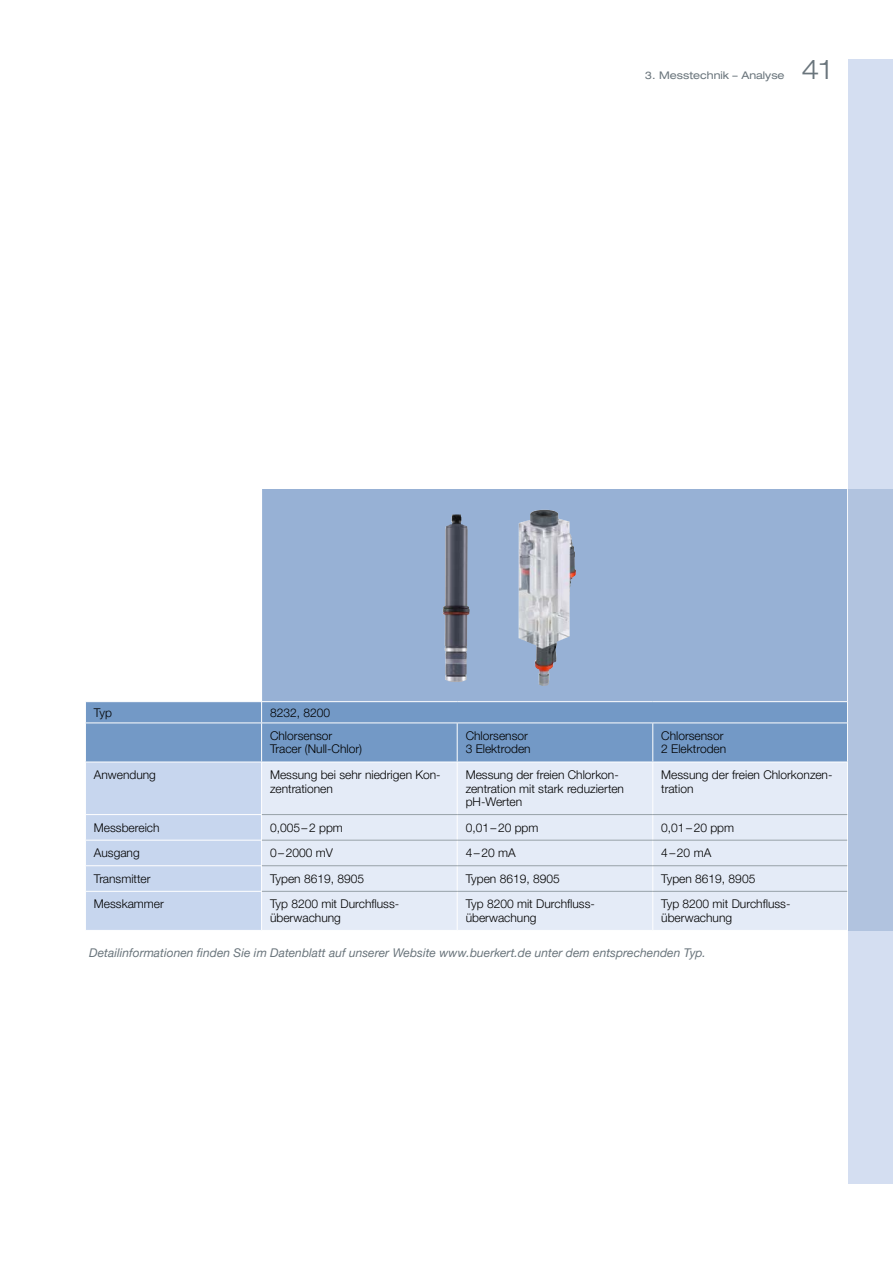
<style>
.page{position:relative;width:893px;height:1263px;background:#fff}
.page>*{position:absolute;margin:0;border:0;box-sizing:border-box;transform-origin:0 0}
.t1{font:300 expanded 27px "Helvetica Neue LTW1 G";color:#6a757c}
.t2{font:300 12px/13.5px "Helvetica Neue LTW1 G";color:#000}
.t3{font:italic 12px "Helvetica Neue LTW1 G";letter-spacing:.005em;color:#6a757c}
.t4{font:expanded 10.5px "Helvetica Neue LTW1 G";color:#6a757c}
</style>
<div class="page">
<div style="left:848px;top:60px;width:45px;height:1124px;background:#d4def1"></div>
<div style="left:262px;top:489px;width:585px;height:213px;background:#97b1d5"></div>
<div style="left:86px;top:702px;width:761px;height:60px;background:#7399c6"></div>
<div style="left:262px;top:763px;width:585px;height:167px;background:#e4ebf7"></div>
<hr style="left:85px;top:722px;width:177px;height:1px;background:#fff">
<svg style="left:261px;top:702px;width:1px;height:20px"></svg>
<hr style="left:261px;top:723px;width:1px;height:39px;background:#fff">
<hr style="left:457px;top:723px;width:1px;height:39px;background:#fff">
<hr style="left:652px;top:723px;width:1px;height:39px;background:#fff">
<hr style="left:262px;top:701px;width:195px;height:1px;background:#fff">
<hr style="left:457px;top:701px;width:196px;height:1px;background:#fff">
<hr style="left:653px;top:701px;width:195px;height:1px;background:#fff">
<hr style="left:262px;top:722px;width:195px;height:1px;background:#fff">
<hr style="left:457px;top:722px;width:196px;height:1px;background:#fff">
<hr style="left:653px;top:722px;width:195px;height:1px;background:#fff">
<hr style="left:457px;top:762px;width:1px;height:52px;background:#fff">
<hr style="left:652px;top:762px;width:1px;height:52px;background:#fff">
<hr style="left:262px;top:814px;width:195px;height:1px;background:#97a1a8">
<hr style="left:457px;top:814px;width:196px;height:1px;background:#97a1a8">
<hr style="left:653px;top:814px;width:194px;height:1px;background:#97a1a8">
<div style="left:86px;top:762px;width:176px;height:168px;background:#c7d6ee"></div>
<svg style="left:457px;top:815px;width:1px;height:76px"></svg>
<svg style="left:652px;top:815px;width:1px;height:76px"></svg>
<hr style="left:261px;top:891px;width:1px;height:39px;background:#fff">
<hr style="left:457px;top:891px;width:1px;height:39px;background:#fff">
<hr style="left:652px;top:891px;width:1px;height:39px;background:#fff">
<hr style="left:262px;top:840px;width:195px;height:1px;background:#97a1a8">
<hr style="left:457px;top:840px;width:196px;height:1px;background:#97a1a8">
<hr style="left:653px;top:840px;width:194px;height:1px;background:#97a1a8">
<hr style="left:262px;top:865px;width:195px;height:1px;background:#97a1a8">
<hr style="left:457px;top:865px;width:196px;height:1px;background:#97a1a8">
<hr style="left:653px;top:865px;width:194px;height:1px;background:#97a1a8">
<hr style="left:262px;top:891px;width:195px;height:1px;background:#97a1a8">
<hr style="left:457px;top:891px;width:196px;height:1px;background:#97a1a8">
<hr style="left:653px;top:891px;width:194px;height:1px;background:#97a1a8">
<div style="left:848px;top:489px;width:45px;height:442px;background:#b1c3df"></div>
<img style="left:442px;top:514px;width:28px;height:168px">
<img style="left:519px;top:510px;width:57px;height:176px">
<p class="t4" style="left:645px;top:69px;width:141px">3. Messtechnik – Analyse</p>
<h1 class="t1" style="left:801px;top:53px;width:32px">41</h1>
<p class="t2" style="left:94px;top:705px;width:19px">Typ</p>
<p class="t2" style="left:270px;top:700px;width:64px;line-height:23.4px">8232, 8200<br>Chlorsensor</p>
<p class="t2" style="left:270px;top:742px;width:93px">Tracer (Null-Chlor)</p>
<p class="t2" style="left:466px;top:729px;width:66px">Chlorsensor<br>3 Elektroden</p>
<p class="t2" style="left:661px;top:729px;width:66px">Chlorsensor<br>2 Elektroden</p>
<p class="t2" style="left:94px;top:768px;width:64px">Anwendung</p>
<p class="t2" style="left:270px;top:768px;width:172px">Messung bei sehr niedrigen Kon&shy;zentrationen</p>
<p class="t2" style="left:466px;top:768px;width:160px">Messung der freien Chlorkon&shy;zentration mit stark reduzierten pH-Werten</p>
<p class="t2" style="left:661px;top:768px;width:173px">Messung der freien Chlorkonzen&shy;tration</p>
<p class="t2" style="left:94px;top:820px;width:67px">Messbereich</p>
<p class="t2" style="left:270px;top:820px;width:74px">0,005–2 ppm</p>
<p class="t2" style="left:466px;top:820px;width:74px">0,01–20 ppm</p>
<p class="t2" style="left:661px;top:820px;width:74px">0,01–20 ppm</p>
<p class="t2" style="left:94px;top:846px;width:47px">Ausgang</p>
<p class="t2" style="left:270px;top:846px;width:64px">0–2000 mV</p>
<p class="t2" style="left:466px;top:846px;width:51px">4–20 mA</p>
<p class="t2" style="left:661px;top:846px;width:51px">4–20 mA</p>
<p class="t2" style="left:94px;top:872px;width:58px">Transmitter</p>
<p class="t2" style="left:270px;top:872px;width:96px">Typen 8619, 8905</p>
<p class="t2" style="left:466px;top:872px;width:96px">Typen 8619, 8905</p>
<p class="t2" style="left:661px;top:872px;width:96px">Typen 8619, 8905</p>
<p class="t2" style="left:94px;top:897px;width:71px">Messkammer</p>
<p class="t2" style="left:270px;top:897px;width:129px">Typ 8200 mit Durchfluss&shy;überwachung</p>
<p class="t2" style="left:466px;top:897px;width:129px">Typ 8200 mit Durchfluss&shy;überwachung</p>
<p class="t2" style="left:661px;top:897px;width:129px">Typ 8200 mit Durchfluss&shy;überwachung</p>
<p class="t3" style="left:89px;top:945px;width:618px">Detailinformationen finden Sie im Datenblatt auf unserer Website www.buerkert.de unter dem entsprechenden Typ.</p>
</div>
